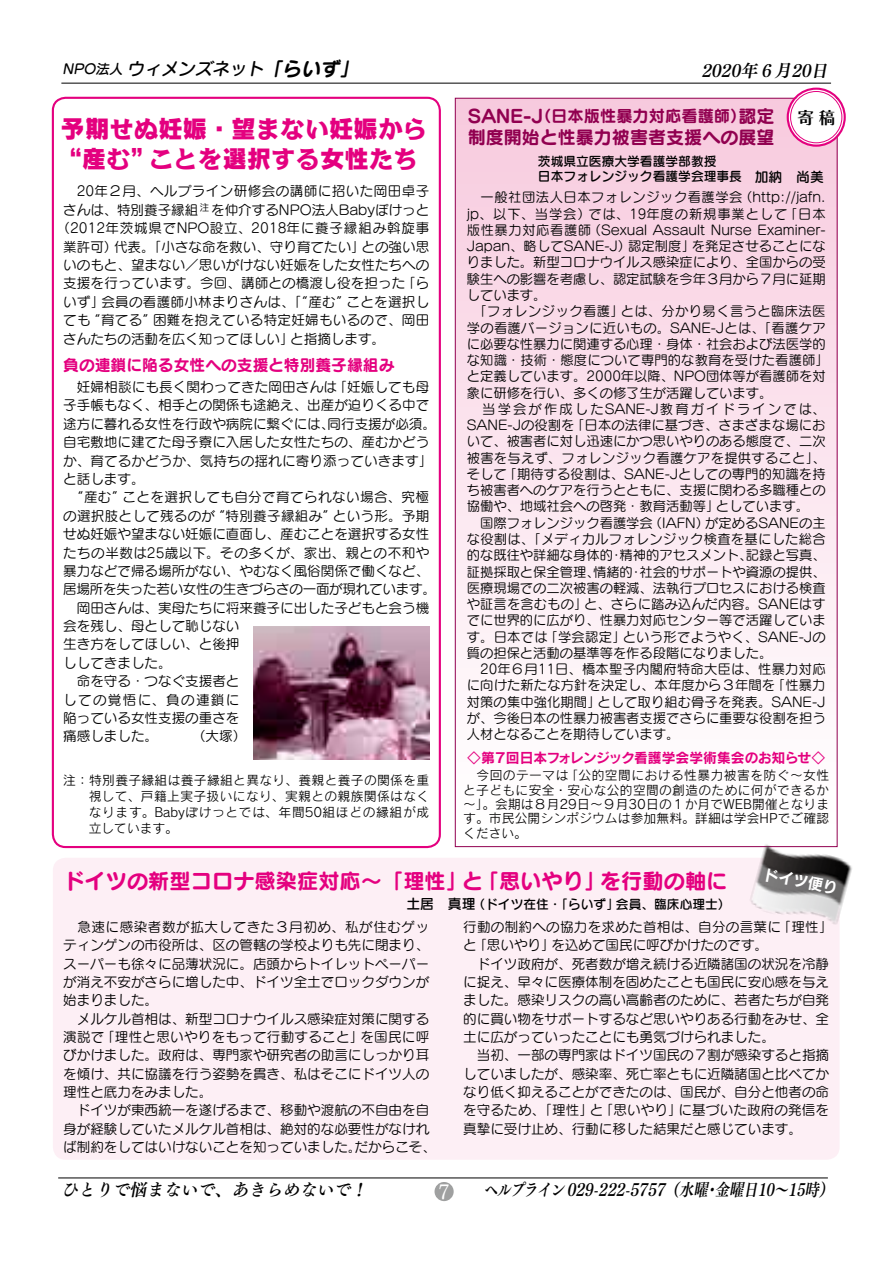
<style>
.page{position:relative;width:893px;height:1263px;background:#fff}
.page>*{position:absolute;margin:0;border:0;box-sizing:border-box;transform-origin:0 0}
.t1{font:24.45px/30.9px "Rodin Camille Pro EB";color:#e4007f}
.t2{font:21.3px "Seurat Pro N B";color:#e4007f}
.t3{font:21.3px "Tsuku Min Pro LB";color:#fff}
.t4{font:18px "Seurat Pro B";color:#910050}
.t5{font:italic 16.95px "Tsuku Min Pro B";color:#000;scale:.84 1}
.t6{font:italic 16.95px "Tsuku Min Pro B";color:#000}
.t7{font:italic 16.95px "Seurat Pro DB";color:#000}
.t8{font:16.95px "Chiaro Std B";color:#000}
.t9{font:16.2px "Seurat Pro B";color:#910050}
.t10{font:15.9px "Seurat Pro B";color:#e4007f}
.t11{font:14.85px "New Rodin Pro B";color:#fff}
.t12{font:13.8px "Rodin Pro N B";letter-spacing:-.05em;color:#e4007f}
.t13{font:13.5px/18.3px "Seurat Pro M";color:#000}
.t14{font:13.5px "Seurat Pro M";letter-spacing:.02em;color:#000}
.t15{font:13.5px "Seurat Pro M";letter-spacing:.06em;color:#000}
.t16{font:13.5px "Seurat Pro M";letter-spacing:.03em;color:#000}
.t17{font:13.35px/16.2px "Seurat Pro M";color:#000}
.t18{font:12.75px/14.4px "Rodin Pro N M";letter-spacing:.01em;color:#000;text-align:justify}
.t19{font:12.75px/15.5px "Seurat Pro N DB";color:#000}
.s1{font-size:13.65px}
.s2{font-family:"Seurat Pro B";font-size:19.2px}
.s3{font-size:18px}
.s4{font-size:13.8px}
</style>
<div class="page">
<hr style="left:61px;top:83px;width:770px;height:1px;background:#000">
<hr style="left:58px;top:1178px;width:770px;height:1px;background:#000">
<div style="left:434px;top:1182px;width:20px;height:19px;background:#9fa0a0;border-radius:50%"></div>
<div style="left:53px;top:858px;width:786px;height:302px;background:#fdeff5;border-radius:13px"></div>
<div style="left:52px;top:97px;width:389px;height:751px;border:2px solid #e4007f;border-radius:13px"></div>
<div style="left:455px;top:98px;width:382px;height:749px;background:linear-gradient(to bottom,#f7cade,#fff)"></div>
<img style="left:736px;top:832px;width:116px;height:92px">
<div style="left:789px;top:90px;width:55px;height:55px;background:#fff;border-radius:50%"></div>
<div style="left:787px;top:88px;width:59px;height:59px;border:2px solid #e4007f;border-radius:50%"></div>
<div style="left:790px;top:91px;width:52px;height:52px;border:1px solid #e4007f;border-radius:50%"></div>
<img style="left:253px;top:626px;width:176px;height:133px">
<p class="t7" style="left:63px;top:58px;width:302px"><span class="s1">NPO法人</span> ウィメンズネット<span class="s2">「らいず」</span></p>
<h1 class="t1" style="left:57px;top:112px;width:371px">予期せぬ妊娠・望まない妊娠から“産む”ことを選択する女性たち</h1>
<p class="t16" style="left:63px;top:182px;width:368px">　20年２月、ヘルプライン研修会の講師に招いた岡田卓子</p>
<p class="t13" style="left:63px;top:200px;width:367px">さんは、特別養子縁組<sup>注</sup>を仲介するNPO法人Babyぽけっと</p>
<p class="t15" style="left:56px;top:219px;width:374px">（2012年茨城県でNPO設立、2018年に養子縁組み斡旋事</p>
<p class="t13" style="left:63px;top:237px;width:367px">業許可）代表。「小さな命を救い、守り育てたい」との強い思</p>
<p class="t13" style="left:63px;top:255px;width:367px">いのもと、望まない／思いがけない妊娠をした女性たちへの</p>
<p class="t13" style="left:63px;top:274px;width:367px">支援を行っています。今回、講師との橋渡し役を担った「ら</p>
<p class="t14" style="left:63px;top:293px;width:367px">いず」会員の看護師小林まりさんは、「“産む”ことを選択し</p>
<p class="t14" style="left:63px;top:311px;width:367px">ても“育てる”困難を抱えている特定妊婦もいるので、岡田</p>
<p class="t13" style="left:63px;top:329px;width:323px">さんたちの活動を広く知ってほしい」と指摘します。</p>
<p class="t13" style="left:63px;top:347px;width:42px">　　　</p>
<p class="t10" style="left:63px;top:354px;width:333px">負の連鎖に陥る女性への支援と特別養子縁組み</p>
<p class="t13" style="left:63px;top:377px;width:374px">　妊婦相談にも長く関わってきた岡田さんは「妊娠しても母子手帳もなく、相手との関係も途絶え、出産が迫りくる中で途方に暮れる女性を行政や病院に繋ぐには、同行支援が必須。自宅敷地に建てた母子寮に入居した女性たちの、産むかどうか、育てるかどうか、気持ちの揺れに寄り添っていきます」と話します。<br>　“産む”ことを選択しても自分で育てられない場合、究極の選択肢として残るのが“特別養子縁組み”という形。予期せぬ妊娠や望まない妊娠に直面し、産むことを選択する女性たちの半数は25歳以下。その多くが、家出、親との不和や暴力などで帰る場所がない、やむなく風俗関係で働くなど、居場所を失った若い女性の生きづらさの一面が現れています。　岡田さんは、実母たちに将来養子に出した子どもと会う機会を残し、母として恥じない<br>生き方をしてほしい、と後押<br>ししてきました。<br>　命を守る・つなぐ支援者と<br>しての覚悟に、負の連鎖に<br>陥っている女性支援の重さを<br>痛感しました。　　　（大塚）</p>
<p class="t18" style="left:89px;top:772px;width:342px;line-height:15.9px;text-indent:-26px">注：特別養子縁組は養子縁組と異なり、養親と養子の関係を重視して、戸籍上実子扱いになり、実親との親族関係はなくなります。Babyぽけっとでは、年間50組ほどの縁組が成立しています。</p>
<p class="t6" style="left:702px;top:57px;width:132px">2020年６月20日</p>
<p class="t9" style="left:466px;top:105px;width:310px"><span class="s3">ＳＡＮＥ-Ｊ</span>（日本版性暴力対応看護師）<span class="s3">認定</span></p>
<h3 class="t4" style="left:468px;top:125px;width:308px">制度開始と性暴力被害者支援への展望</h3>
<p class="t19" style="left:538px;top:153px;width:287px">茨城県立医療大学看護学部教授<br>日本フォレンジック看護学会理事長　<span class="s4">加納　尚美</span></p>
<p class="t8" style="left:797px;top:107px;width:40px">寄稿</p>
<p class="t17" style="left:467px;top:189px;width:363px">　一般社団法人日本フォレンジック看護学会（http://jafn. jp、以下、当学会）では、19年度の新規事業として「日本版性暴力対応看護師（Sexual Assault Nurse Examiner-<br>Japan、略してSANE-J）認定制度」を発足させることになりました。新型コロナウイルス感染症により、全国からの受験生への影響を考慮し、認定試験を今年３月から７月に延期しています。<br>　「フォレンジック看護」とは、分かり易く言うと臨床法医学の看護バージョンに近いもの。SANE-Jとは、「看護ケアに必要な性暴力に関連する心理・身体・社会および法医学的な知識・技術・態度について専門的な教育を受けた看護師」と定義しています。2000年以降、NPO団体等が看護師を対象に研修を行い、多くの修了生が活躍しています。<br>　当学会が作成したSANE-J教育ガイドラインでは、<br>SANE-Jの役割を「日本の法律に基づき、さまざまな場において、被害者に対し迅速にかつ思いやりのある態度で、二次被害を与えず、フォレンジック看護ケアを提供すること」、そして「期待する役割は、SANE-Jとしての専門的知識を持ち被害者へのケアを行うとともに、支援に関わる多職種との協働や、地域社会への啓発・教育活動等」としています。<br>　国際フォレンジック看護学会（IAFN）が定めるSANEの主な役割は、「メディカルフォレンジック検査を基にした総合的な既往や詳細な身体的・精神的アセスメント、記録と写真、証拠採取と保全管理、情緒的・社会的サポートや資源の提供、医療現場での二次被害の軽減、法執行プロセスにおける検査や証言を含むもの」と、さらに踏み込んだ内容。SANEはすでに世界的に広がり、性暴力対応センター等で活躍しています。日本では「学会認定」という形でようやく、SANE-Jの質の担保と活動の基準等を作る段階になりました。<br>　20年６月11日、橋本聖子内閣府特命大臣は、性暴力対応に向けた新たな方針を決定し、本年度から３年間を「性暴力対策の集中強化期間」として取り組む骨子を発表。SANE-Jが、今後日本の性暴力被害者支援でさらに重要な役割を担う人材となることを期待しています。</p>
<p class="t12" style="left:467px;top:749px;width:360px">◇第７回日本フォレンジック看護学会学術集会のお知らせ◇</p>
<p class="t18" style="left:463px;top:768px;width:367px">　今回のテーマは「公的空間における性暴力被害を防ぐ～女性と子どもに安全・安心な公的空間の創造のために何ができるか～」。会期は８月29日～９月30日の１か月でWEB開催となります。市民公開シンポジウムは参加無料。詳細は学会HPでご確認ください。</p>
<h2 class="t2" style="left:63px;top:866px;width:666px">ドイツの新型コロナ感染症対応～「理性」と「思いやり」を行動の軸に</h2>
<p class="t19" style="left:393px;top:896px;width:340px"><span class="s4">　土居　真理</span>（ドイツ在住・「らいず」会員、臨床心理士）</p>
<p class="t11" style="left:767px;top:861px;width:76px;rotate:11deg">ドイツ便り</p>
<p class="t13" style="left:63px;top:917px;width:374px">　急速に感染者数が拡大してきた３月初め、私が住むゲッティンゲンの市役所は、区の管轄の学校よりも先に閉まり、スーパーも徐々に品薄状況に。店頭からトイレットペーパーが消え不安がさらに増した中、ドイツ全土でロックダウンが始まりました。<br>　メルケル首相は、新型コロナウイルス感染症対策に関する演説で「理性と思いやりをもって行動すること」を国民に呼びかけました。政府は、専門家や研究者の助言にしっかり耳を傾け、共に協議を行う姿勢を貫き、私はそこにドイツ人の理性と底力をみました。<br>　ドイツが東西統一を遂げるまで、移動や渡航の不自由を自身が経験していたメルケル首相は、絶対的な必要性がなければ制約をしてはいけないことを知っていました。だからこそ、</p>
<p class="t13" style="left:463px;top:917px;width:371px">行動の制約への協力を求めた首相は、自分の言葉に「理性」と「思いやり」を込めて国民に呼びかけたのです。<br>　ドイツ政府が、死者数が増え続ける近隣諸国の状況を冷静に捉え、早々に医療体制を固めたことも国民に安心感を与えました。感染リスクの高い高齢者のために、若者たちが自発的に買い物をサポートするなど思いやりある行動をみせ、全土に広がっていったことにも勇気づけられました。<br>　当初、一部の専門家はドイツ国民の７割が感染すると指摘していましたが、感染率、死亡率ともに近隣諸国と比べてかなり低く抑えることができたのは、国民が、自分と他者の命を守るため、「理性」と「思いやり」に基づいた政府の発信を真摯に受け止め、行動に移した結果だと感じています。</p>
<p class="t6" style="left:61px;top:1176px;width:312px">ひとりで悩まないで、あきらめないで！</p>
<h2 class="t3" style="left:439px;top:1172px;width:13px">7</h2>
<p class="t5" style="left:483px;top:1176px;width:424px">ヘルプライン 029-222-5757（水曜・金曜日10〜15時）</p>
</div>
